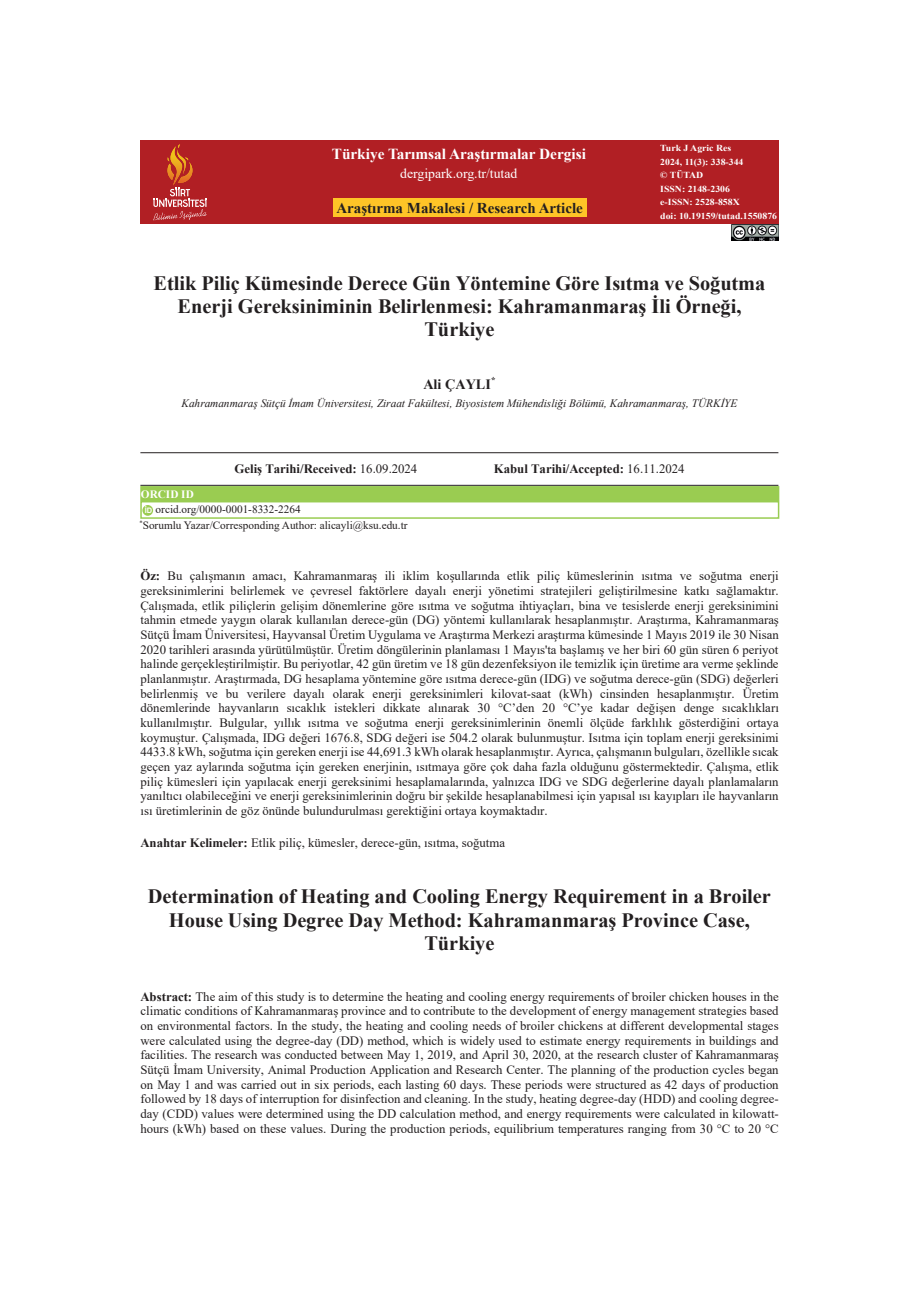
<style>
.page{position:relative;width:919px;height:1289px;background:#fff}
.page>*{position:absolute;margin:0;border:0;box-sizing:border-box;transform-origin:0 0}
.t1{font:700 20.4px/23.2px "Times New Roman";color:#231f20;text-align:center}
.t2{font:700 15.3px "Times New Roman";color:#fff}
.t3{font:700 15px "Times New Roman";color:#231f20}
.t4{font:700 14.25px "Times New Roman";color:#231f20}
.t5{font:13.8px "Times New Roman";color:#fff}
.t6{font:12.75px/14.7px "Times New Roman";letter-spacing:.005em;color:#231f20;text-align:justify}
.t7{font:700 12.75px "Times New Roman";letter-spacing:-.005em;color:#231f20}
.t8{font:italic 11.4px "Times New Roman";letter-spacing:-.01em;color:#231f20}
.t9{font:11.4px/13.6px "Times New Roman";letter-spacing:-.01em;color:#231f20}
.t10{font:700 11.4px "Times New Roman";letter-spacing:-.01em;color:#fff}
.t11{font:11.25px "Times New Roman";color:#231f20}
.t12{font:700 11.25px "Times New Roman";color:#fff}
.t13{font:700 9.15px/13.5px "Times New Roman";color:#fff;scale:1.06 1}
.t14{font:700 7.5px "Arial";color:#fff}
.s1{font-weight:400}
.s2{font-weight:700}
</style>
<div class="page">
<div style="left:140px;top:140px;width:638px;height:84px;background:#b11f24"></div>
<svg style="left:153px;top:144px;width:54px;height:76px"></svg>
<hr style="left:140px;top:452px;width:638px;height:1px;background:#231f20">
<hr style="left:140px;top:485px;width:638px;height:1px;background:#231f20">
<div style="left:140px;top:486px;width:639px;height:15px;background:#9acc51;border:2px solid #99cc52"></div>
<div style="left:140px;top:501px;width:639px;height:18px;background:#fff;border:2px solid #99cc52"></div>
<div style="left:142px;top:505px;width:11px;height:11px;background:#9ccc52;border-radius:50%"></div>
<img style="left:731px;top:224px;width:47px;height:17px">
<div style="left:333px;top:198px;width:253px;height:19px;background:#fec427"></div>
<p class="t2" style="left:332px;top:142px;width:255px">Türkiye Tarımsal Araştırmalar Dergisi</p>
<p class="t5" style="left:400px;top:164px;width:119px">dergipark.org.tr/tutad</p>
<p class="t3" style="left:336px;top:197px;width:248px">Araştırma Makalesi / Research Article</p>
<p class="t13" style="left:660px;top:141px;width:112px">Turk J Agric Res<br>2024, 11(3): 338-344<br>© TÜTAD<br>ISSN: 2148-2306<br>e-ISSN: 2528-858X<br>doi: 10.19159/tutad.1550876</p>
<h1 class="t1" style="left:153px;top:271px;width:613px">Etlik Piliç Kümesinde Derece Gün Yöntemine Göre Isıtma ve Soğutma<br>Enerji Gereksiniminin Belirlenmesi: Kahramanmaraş İli Örneği,<br>Türkiye</h1>
<p class="t4" style="left:423px;top:373px;width:74px">Ali ÇAYLI<sup>*</sup></p>
<p class="t8" style="left:181px;top:395px;width:557px">Kahramanmaraş Sütçü İmam Üniversitesi, Ziraat Fakültesi, Biyosistem Mühendisliği Bölümü, Kahramanmaraş, TÜRKİYE</p>
<p class="t7" style="left:234px;top:459px;width:184px">Geliş Tarihi/Received: <span class="s1">16.09.2024</span></p>
<p class="t7" style="left:494px;top:459px;width:192px">Kabul Tarihi/Accepted: <span class="s1">16.11.2024</span></p>
<p class="t12" style="left:141px;top:486px;width:54px">ORCID ID</p>
<p class="t14" style="left:145px;top:505px;width:9px">İD</p>
<p class="t11" style="left:139px;top:517px;width:270px"><sup>*</sup>Sorumlu Yazar/Corresponding Author: alicayli@ksu.edu.tr</p>
<p class="t10" style="left:144px;top:492px;width:54px">ORCID ID</p>
<p class="t9" style="left:140px;top:506px;width:272px">orcid.org/0000-0001-8332-2264<br><sup>*</sup>Sorumlu Yazar/Corresponding Author: alicayli@ksu.edu.tr</p>
<p class="t6" style="left:140px;top:568px;width:640px"><span class="s2">Öz:</span> Bu çalışmanın amacı, Kahramanmaraş ili iklim koşullarında etlik piliç kümeslerinin ısıtma ve soğutma enerji gereksinimlerini belirlemek ve çevresel faktörlere dayalı enerji yönetimi stratejileri geliştirilmesine katkı sağlamaktır.<br>Çalışmada, etlik piliçlerin gelişim dönemlerine göre ısıtma ve soğutma ihtiyaçları, bina ve tesislerde enerji gereksinimini tahmin etmede yaygın olarak kullanılan derece-gün (DG) yöntemi kullanılarak hesaplanmıştır. Araştırma, Kahramanmaraş Sütçü İmam Üniversitesi, Hayvansal Üretim Uygulama ve Araştırma Merkezi araştırma kümesinde 1 Mayıs 2019 ile 30 Nisan 2020 tarihleri arasında yürütülmüştür. Üretim döngülerinin planlaması 1 Mayıs'ta başlamış ve her biri 60 gün süren 6 periyot halinde gerçekleştirilmiştir. Bu periyotlar, 42 gün üretim ve 18 gün dezenfeksiyon ile temizlik için üretime ara verme şeklinde planlanmıştır. Araştırmada, DG hesaplama yöntemine göre ısıtma derece-gün (IDG) ve soğutma derece-gün (SDG) değerleri belirlenmiş ve bu verilere dayalı olarak enerji gereksinimleri kilovat-saat (kWh) cinsinden hesaplanmıştır. Üretim dönemlerinde hayvanların sıcaklık istekleri dikkate alınarak 30 °C’den 20 °C’ye kadar değişen denge sıcaklıkları kullanılmıştır. Bulgular, yıllık ısıtma ve soğutma enerji gereksinimlerinin önemli ölçüde farklılık gösterdiğini ortaya koymuştur. Çalışmada, IDG değeri 1676.8, SDG değeri ise 504.2 olarak bulunmuştur. Isıtma için toplam enerji gereksinimi 4433.8 kWh, soğutma için gereken enerji ise 44,691.3 kWh olarak hesaplanmıştır. Ayrıca, çalışmanın bulguları, özellikle sıcak geçen yaz aylarında soğutma için gereken enerjinin, ısıtmaya göre çok daha fazla olduğunu göstermektedir. Çalışma, etlik piliç kümesleri için yapılacak enerji gereksinimi hesaplamalarında, yalnızca IDG ve SDG değerlerine dayalı planlamaların yanıltıcı olabileceğini ve enerji gereksinimlerinin doğru bir şekilde hesaplanabilmesi için yapısal ısı kayıpları ile hayvanların ısı üretimlerinin de göz önünde bulundurulması gerektiğini ortaya koymaktadır.</p>
<p class="t6" style="left:140px;top:834px;width:366px"><span class="s2">Anahtar Kelimeler:</span> Etlik piliç, kümesler, derece-gün, ısıtma, soğutma</p>
<h1 class="t1" style="left:148px;top:884px;width:624px">Determination of Heating and Cooling Energy Requirement in a Broiler<br>House Using Degree Day Method: Kahramanmaraş Province Case,<br>Türkiye</h1>
<p class="t6" style="left:140px;top:988px;width:640px"><span class="s2">Abstract:</span> The aim of this study is to determine the heating and cooling energy requirements of broiler chicken houses in the climatic conditions of Kahramanmaraş province and to contribute to the development of energy management strategies based on environmental factors. In the study, the heating and cooling needs of broiler chickens at different developmental stages were calculated using the degree-day (DD) method, which is widely used to estimate energy requirements in buildings and facilities. The research was conducted between May 1, 2019, and April 30, 2020, at the research cluster of Kahramanmaraş Sütçü İmam University, Animal Production Application and Research Center. The planning of the production cycles began on May 1 and was carried out in six periods, each lasting 60 days. These periods were structured as 42 days of production followed by 18 days of interruption for disinfection and cleaning. In the study, heating degree-day (HDD) and cooling degree&shy;day (CDD) values were determined using the DD calculation method, and energy requirements were calculated in kilowatt&shy;hours (kWh) based on these values. During the production periods, equilibrium temperatures ranging from 30 °C to 20 °C</p>
<p class="t11" style="left:156px;top:502px;width:147px">orcid.org/0000-0001-8332-2264</p>
</div>
